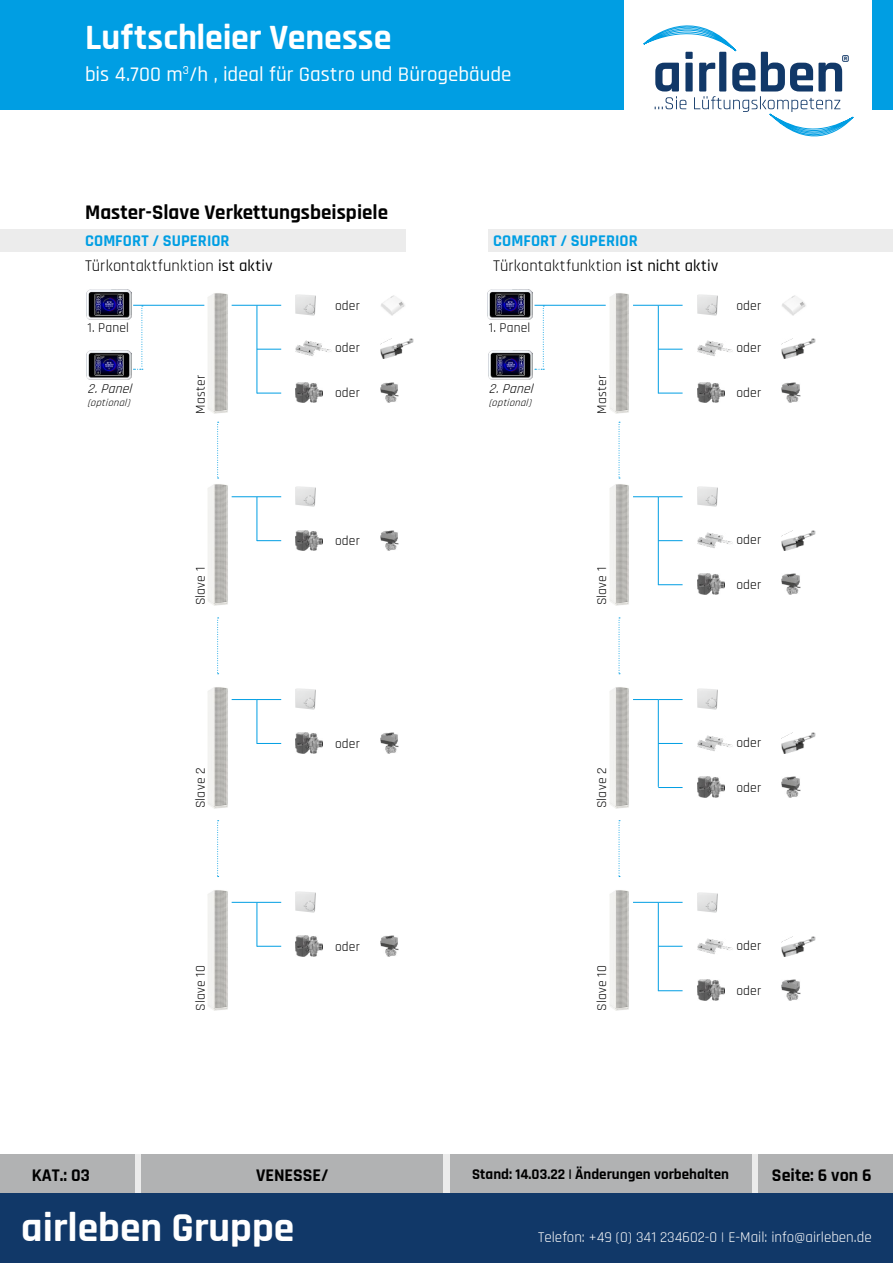
<style>
.page{position:relative;width:893px;height:1263px;background:#fff}
.page>*{position:absolute;margin:0;border:0;box-sizing:border-box;transform-origin:0 0}
.t1{font:700 41.55px "Rajdhani";color:#fff}
.t2{font:700 36px "Rajdhani";color:#fff}
.t3{font:500 21px "Rajdhani";color:#fff}
.t4{font:700 21px "Rajdhani";color:#000}
.t5{font:700 18px "Rajdhani";color:#000}
.t6{font:16.5px "Rajdhani";letter-spacing:.005em;color:#000}
.t7{font:700 16.5px "Rajdhani";letter-spacing:.005em;color:#009ee3}
.t8{font:15px "Rajdhani";color:#fff}
.t9{font:700 15px "Rajdhani";color:#000}
.t10{font:13.5px "Rajdhani";letter-spacing:.015em;color:#000}
.t11{font:italic 13.5px "Rajdhani";color:#000}
.t12{font:italic 10.5px "Rajdhani";color:#000}
.s1{font-weight:500}
</style>
<div class="page">
<div style="left:0;top:1193px;width:893px;height:70px;background:#113868"></div>
<div style="left:0;top:0;width:893px;height:109px;background:#009ee3"></div>
<div style="left:625px;top:0;width:247px;height:149px;background:#fff"></div>
<svg style="left:643px;top:26px;width:210px;height:110px"></svg>
<div style="left:0;top:1154px;width:893px;height:39px;background:#ececec"></div>
<div style="left:758px;top:1154px;width:135px;height:39px;background:#b1b2b3"></div>
<div style="left:0;top:1154px;width:135px;height:39px;background:#b1b2b3"></div>
<div style="left:450px;top:1154px;width:302px;height:39px;background:#b1b2b3"></div>
<div style="left:141px;top:1154px;width:302px;height:39px;background:#b1b2b3"></div>
<div style="left:0;top:229px;width:405px;height:22px;background:#ececec"></div>
<div style="left:489px;top:229px;width:404px;height:22px;background:#ececec"></div>
<img style="left:208px;top:293px;width:20px;height:121px">
<img style="left:609px;top:293px;width:20px;height:121px">
<img style="left:208px;top:484px;width:20px;height:121px">
<img style="left:609px;top:484px;width:20px;height:121px">
<img style="left:208px;top:687px;width:20px;height:121px">
<img style="left:609px;top:687px;width:20px;height:121px">
<img style="left:208px;top:890px;width:20px;height:121px">
<img style="left:609px;top:890px;width:20px;height:121px">
<img style="left:87px;top:289px;width:44px;height:30px">
<img style="left:488px;top:289px;width:45px;height:30px">
<img style="left:87px;top:350px;width:44px;height:30px">
<img style="left:488px;top:350px;width:45px;height:30px">
<img style="left:296px;top:295px;width:20px;height:20px">
<img style="left:697px;top:295px;width:20px;height:20px">
<img style="left:296px;top:486px;width:20px;height:20px">
<img style="left:697px;top:486px;width:20px;height:20px">
<img style="left:697px;top:689px;width:20px;height:20px">
<img style="left:697px;top:892px;width:20px;height:20px">
<img style="left:296px;top:689px;width:20px;height:20px">
<img style="left:296px;top:892px;width:20px;height:20px">
<img style="left:381px;top:295px;width:24px;height:20px">
<img style="left:782px;top:295px;width:24px;height:20px">
<img style="left:296px;top:341px;width:36px;height:15px">
<img style="left:697px;top:341px;width:36px;height:15px">
<img style="left:697px;top:532px;width:36px;height:16px">
<img style="left:697px;top:735px;width:36px;height:16px">
<img style="left:697px;top:938px;width:36px;height:16px">
<img style="left:380px;top:338px;width:34px;height:21px">
<img style="left:781px;top:338px;width:34px;height:21px">
<img style="left:781px;top:530px;width:34px;height:20px">
<img style="left:781px;top:733px;width:34px;height:20px">
<img style="left:781px;top:936px;width:34px;height:20px">
<img style="left:296px;top:382px;width:27px;height:21px">
<img style="left:697px;top:382px;width:27px;height:21px">
<img style="left:697px;top:574px;width:27px;height:20px">
<img style="left:697px;top:777px;width:27px;height:20px">
<img style="left:697px;top:980px;width:27px;height:20px">
<img style="left:296px;top:530px;width:27px;height:20px">
<img style="left:296px;top:733px;width:27px;height:20px">
<img style="left:296px;top:936px;width:27px;height:20px">
<img style="left:380px;top:382px;width:19px;height:21px">
<img style="left:781px;top:382px;width:19px;height:21px">
<img style="left:781px;top:574px;width:19px;height:20px">
<img style="left:781px;top:777px;width:19px;height:20px">
<img style="left:781px;top:980px;width:19px;height:20px">
<img style="left:380px;top:530px;width:19px;height:20px">
<img style="left:380px;top:733px;width:19px;height:20px">
<img style="left:380px;top:936px;width:19px;height:20px">
<hr style="left:133px;top:305px;width:71px;height:1px;background:#009ee3">
<hr style="left:534px;top:305px;width:72px;height:1px;background:#009ee3">
<svg style="left:232px;top:305px;width:49px;height:1px"></svg>
<svg style="left:633px;top:305px;width:50px;height:1px"></svg>
<svg style="left:232px;top:496px;width:49px;height:1px"></svg>
<svg style="left:633px;top:496px;width:50px;height:1px"></svg>
<svg style="left:232px;top:699px;width:49px;height:1px"></svg>
<svg style="left:633px;top:699px;width:50px;height:1px"></svg>
<svg style="left:232px;top:902px;width:49px;height:1px"></svg>
<svg style="left:633px;top:902px;width:50px;height:1px"></svg>
<svg style="left:258px;top:349px;width:23px;height:1px"></svg>
<svg style="left:659px;top:349px;width:24px;height:1px"></svg>
<svg style="left:258px;top:540px;width:23px;height:1px"></svg>
<svg style="left:659px;top:540px;width:24px;height:1px"></svg>
<svg style="left:258px;top:743px;width:23px;height:1px"></svg>
<svg style="left:659px;top:743px;width:24px;height:1px"></svg>
<svg style="left:258px;top:946px;width:23px;height:1px"></svg>
<svg style="left:659px;top:946px;width:24px;height:1px"></svg>
<svg style="left:257px;top:393px;width:24px;height:1px"></svg>
<svg style="left:658px;top:393px;width:25px;height:1px"></svg>
<svg style="left:659px;top:584px;width:24px;height:1px"></svg>
<svg style="left:658px;top:787px;width:25px;height:1px"></svg>
<svg style="left:659px;top:990px;width:24px;height:1px"></svg>
<hr style="left:257px;top:305px;width:1px;height:88px;background:#009ee3">
<hr style="left:658px;top:305px;width:1px;height:88px;background:#009ee3">
<hr style="left:257px;top:497px;width:1px;height:44px;background:#009ee3">
<hr style="left:658px;top:497px;width:1px;height:88px;background:#009ee3">
<hr style="left:257px;top:700px;width:1px;height:44px;background:#009ee3">
<hr style="left:658px;top:700px;width:1px;height:87px;background:#009ee3">
<hr style="left:257px;top:902px;width:1px;height:45px;background:#009ee3">
<hr style="left:658px;top:902px;width:1px;height:89px;background:#009ee3">
<svg style="left:217px;top:422px;width:2px;height:57px"></svg>
<svg style="left:619px;top:422px;width:1px;height:57px"></svg>
<svg style="left:217px;top:617px;width:2px;height:57px"></svg>
<svg style="left:619px;top:617px;width:1px;height:57px"></svg>
<svg style="left:217px;top:820px;width:2px;height:57px"></svg>
<svg style="left:619px;top:820px;width:1px;height:57px"></svg>
<svg style="left:134px;top:306px;width:9px;height:64px"></svg>
<svg style="left:535px;top:306px;width:9px;height:64px"></svg>
<h2 class="t2" style="left:85px;top:16px;width:308px">Luftschleier Venesse</h2>
<h3 class="t3" style="left:85px;top:62px;width:428px">bis 4.700 m<sup>3</sup>/h , ideal für Gastro und Bürogebäude</h3>
<h3 class="t4" style="left:85px;top:200px;width:304px">Master-Slave Verkettungsbeispiele</h3>
<p class="t6" style="left:85px;top:257px;width:189px">Türkontaktfunktion <span class="s1">ist aktiv</span></p>
<p class="t6" style="left:493px;top:257px;width:226px">Türkontaktfunktion <span class="s1">ist nicht aktiv</span></p>
<p class="t7" style="left:85px;top:230px;width:146px">COMFORT / SUPERIOR</p>
<p class="t7" style="left:493px;top:230px;width:146px">COMFORT / SUPERIOR</p>
<p class="t10" style="left:335px;top:298px;width:26px">oder</p>
<p class="t10" style="left:736px;top:298px;width:26px">oder</p>
<p class="t10" style="left:87px;top:320px;width:43px">1. Panel</p>
<p class="t10" style="left:489px;top:320px;width:43px">1. Panel</p>
<p class="t11" style="left:87px;top:381px;width:50px">2.Panel</p>
<p class="t12" style="left:87px;top:396px;width:47px">(optional)</p>
<p class="t10" style="left:335px;top:340px;width:26px">oder</p>
<p class="t10" style="left:736px;top:340px;width:26px">oder</p>
<p class="t10" style="left:193px;top:414px;width:40px;rotate:-90deg">Master</p>
<p class="t10" style="left:594px;top:414px;width:40px;rotate:-90deg">Master</p>
<p class="t11" style="left:489px;top:381px;width:50px">2.Panel</p>
<p class="t12" style="left:489px;top:396px;width:47px">(optional)</p>
<p class="t10" style="left:335px;top:385px;width:26px">oder</p>
<p class="t10" style="left:736px;top:385px;width:26px">oder</p>
<p class="t10" style="left:335px;top:533px;width:26px">oder</p>
<p class="t10" style="left:193px;top:605px;width:40px;rotate:-90deg">Slave 1</p>
<p class="t10" style="left:594px;top:605px;width:40px;rotate:-90deg">Slave 1</p>
<p class="t10" style="left:335px;top:736px;width:26px">oder</p>
<p class="t10" style="left:193px;top:808px;width:42px;rotate:-90deg">Slave 2</p>
<p class="t10" style="left:594px;top:808px;width:42px;rotate:-90deg">Slave 2</p>
<p class="t10" style="left:335px;top:939px;width:26px">oder</p>
<p class="t10" style="left:193px;top:1011px;width:47px;rotate:-90deg">Slave 10</p>
<p class="t10" style="left:594px;top:1011px;width:47px;rotate:-90deg">Slave 10</p>
<p class="t10" style="left:736px;top:532px;width:26px">oder</p>
<p class="t10" style="left:736px;top:577px;width:26px">oder</p>
<p class="t10" style="left:736px;top:735px;width:26px">oder</p>
<p class="t10" style="left:736px;top:780px;width:26px">oder</p>
<p class="t10" style="left:736px;top:938px;width:26px">oder</p>
<p class="t10" style="left:736px;top:983px;width:26px">oder</p>
<h3 class="t5" style="left:32px;top:1164px;width:60px">KAT.: 03</h3>
<h3 class="t5" style="left:256px;top:1164px;width:74px">VENESSE/</h3>
<p class="t9" style="left:472px;top:1165px;width:258px">Stand: 14.03.22 | Änderungen vorbehalten</p>
<h3 class="t5" style="left:772px;top:1164px;width:101px">Seite: 6 von 6</h3>
<h1 class="t1" style="left:21px;top:1202px;width:275px">airleben Gruppe</h1>
<p class="t8" style="left:538px;top:1228px;width:335px">Telefon: +49 (0) 341 234602-0 | E-Mail: info@airleben.de</p>
</div>
